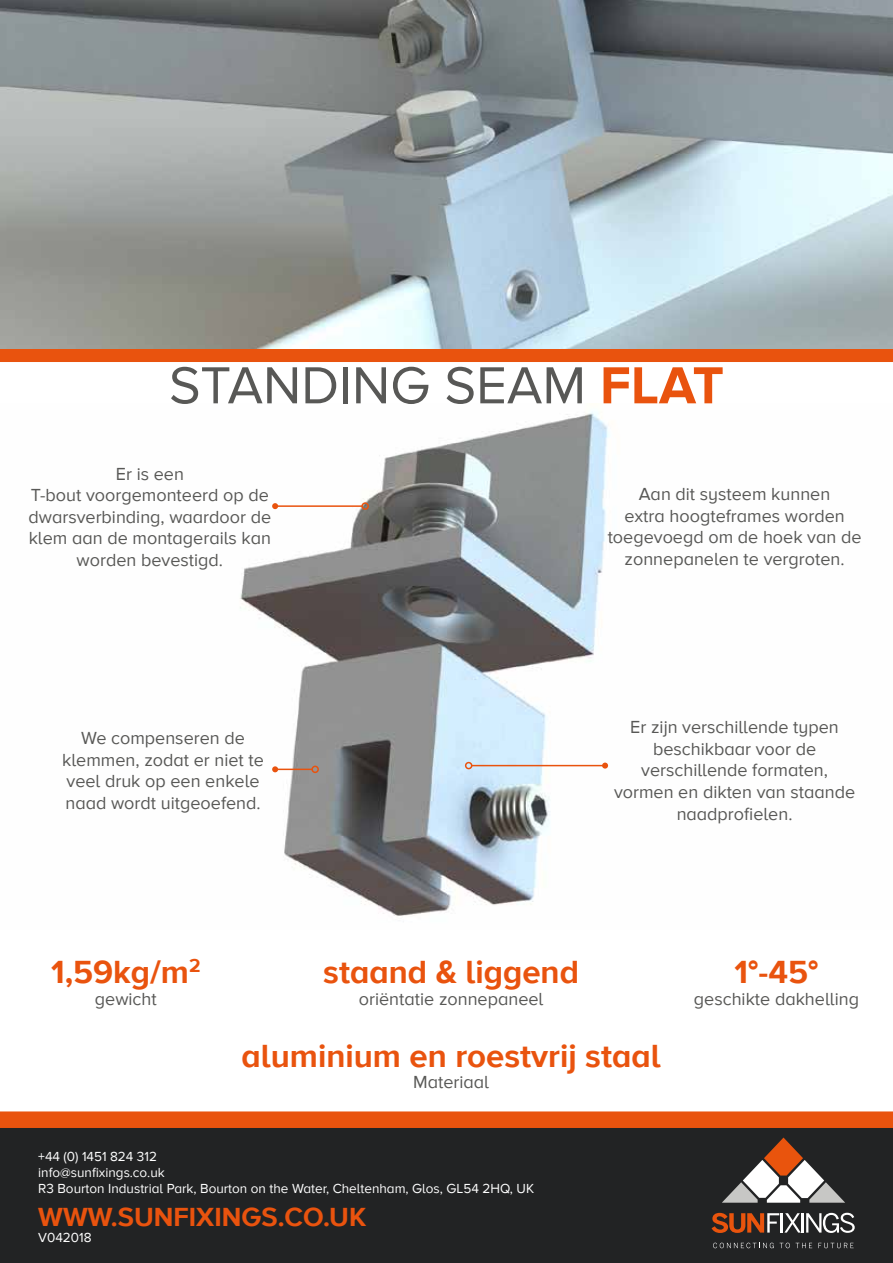
<style>
.page{position:relative;width:893px;height:1263px;background:#fff}
.page>*{position:absolute;margin:0;border:0;box-sizing:border-box;transform-origin:0 0}
.t1{font:54px "Proxima Nova A";color:#585856}
.t2{font:700 33px "Proxima Nova A";color:#e9530e}
.t3{font:700 27px "Proxima Nova A";color:#e9530e}
.t4{font:18px/21.6px "Proxima Nova A";color:#585856;text-align:center}
.t5{font:13.5px/16.2px "Proxima Nova A";color:#fff}
.s1{font-weight:700;color:#e9530e}
</style>
<div class="page">
<div style="left:0;top:1127px;width:893px;height:136px;background:#222324"></div>
<svg style="left:711px;top:1213px;width:144px;height:20px"></svg>
<svg style="left:713px;top:1243px;width:61px;height:5px"></svg>
<svg style="left:780px;top:1243px;width:10px;height:5px"></svg>
<svg style="left:796px;top:1243px;width:16px;height:5px"></svg>
<svg style="left:818px;top:1243px;width:36px;height:5px"></svg>
<svg style="left:722px;top:1137px;width:123px;height:66px"></svg>
<div style="left:0;top:345px;width:893px;height:17px;background:#e9530e"></div>
<div style="left:0;top:1111px;width:893px;height:17px;background:#e9530e"></div>
<img style="left:0;top:0;width:893px;height:349px">
<img style="left:240px;top:411px;width:369px;height:505px">
<hr style="left:472px;top:765px;width:133px;height:1px;background:#e9530e">
<svg style="left:602px;top:763px;width:6px;height:6px"></svg>
<div style="left:465px;top:762px;width:7px;height:7px;border:2px solid #e9530e;border-radius:50%"></div>
<hr style="left:275px;top:769px;width:37px;height:1px;background:#e9530e">
<svg style="left:272px;top:766px;width:6px;height:6px"></svg>
<div style="left:311px;top:766px;width:8px;height:7px;border:2px solid #e9530e;border-radius:50%"></div>
<hr style="left:275px;top:505px;width:87px;height:2px;background:#e9530e">
<svg style="left:272px;top:503px;width:6px;height:6px"></svg>
<div style="left:361px;top:502px;width:8px;height:8px;border:2px solid #e9530e;border-radius:50%"></div>
<h1 class="t1" style="left:169px;top:354px;width:556px">STANDING SEAM <span class="s1">FLAT</span></h1>
<p class="t4" style="left:29px;top:463px;width:244px">Er is een<br>T-bout voorgemonteerd op de dwarsverbinding, waardoor de klem aan de montagerails kan worden bevestigd.</p>
<p class="t4" style="left:608px;top:484px;width:255px">Aan dit systeem kunnen<br>extra hoogteframes worden toegevoegd om de hoek van de zonnepanelen te vergroten.</p>
<p class="t4" style="left:62px;top:728px;width:203px">We compenseren de klemmen, zodat er niet te veel druk op een enkele naad wordt uitgeoefend.</p>
<h2 class="t2" style="left:51px;top:953px;width:151px">1,59kg/m<sup>2</sup></h2>
<p class="t4" style="left:95px;top:989px;width:63px">gewicht</p>
<p class="t4" style="left:614px;top:717px;width:243px">Er zijn verschillende typen beschikbaar voor de verschillende formaten, vormen en dikten van staande naadprofielen.</p>
<h2 class="t2" style="left:323px;top:953px;width:257px">staand &amp; liggend</h2>
<p class="t4" style="left:359px;top:989px;width:186px">oriëntatie zonnepaneel</p>
<h2 class="t2" style="left:735px;top:953px;width:85px">1°-45°</h2>
<p class="t4" style="left:694px;top:989px;width:167px">geschikte dakhelling</p>
<h2 class="t2" style="left:242px;top:1036px;width:421px">aluminium en roestvrij staal</h2>
<p class="t4" style="left:413px;top:1072px;width:77px">Materiaal</p>
<p class="t5" style="left:38px;top:1149px;width:497px">+44 (0) 1451 824 312<br>info@sunfixings.co.uk<br>R3 Bourton Industrial Park, Bourton on the Water, Cheltenham, Glos, GL54 2HQ, UK</p>
<h3 class="t3" style="left:38px;top:1201px;width:329px">WWW.SUNFIXINGS.CO.UK</h3>
<p class="t5" style="left:38px;top:1230px;width:55px">V042018</p>
</div>
